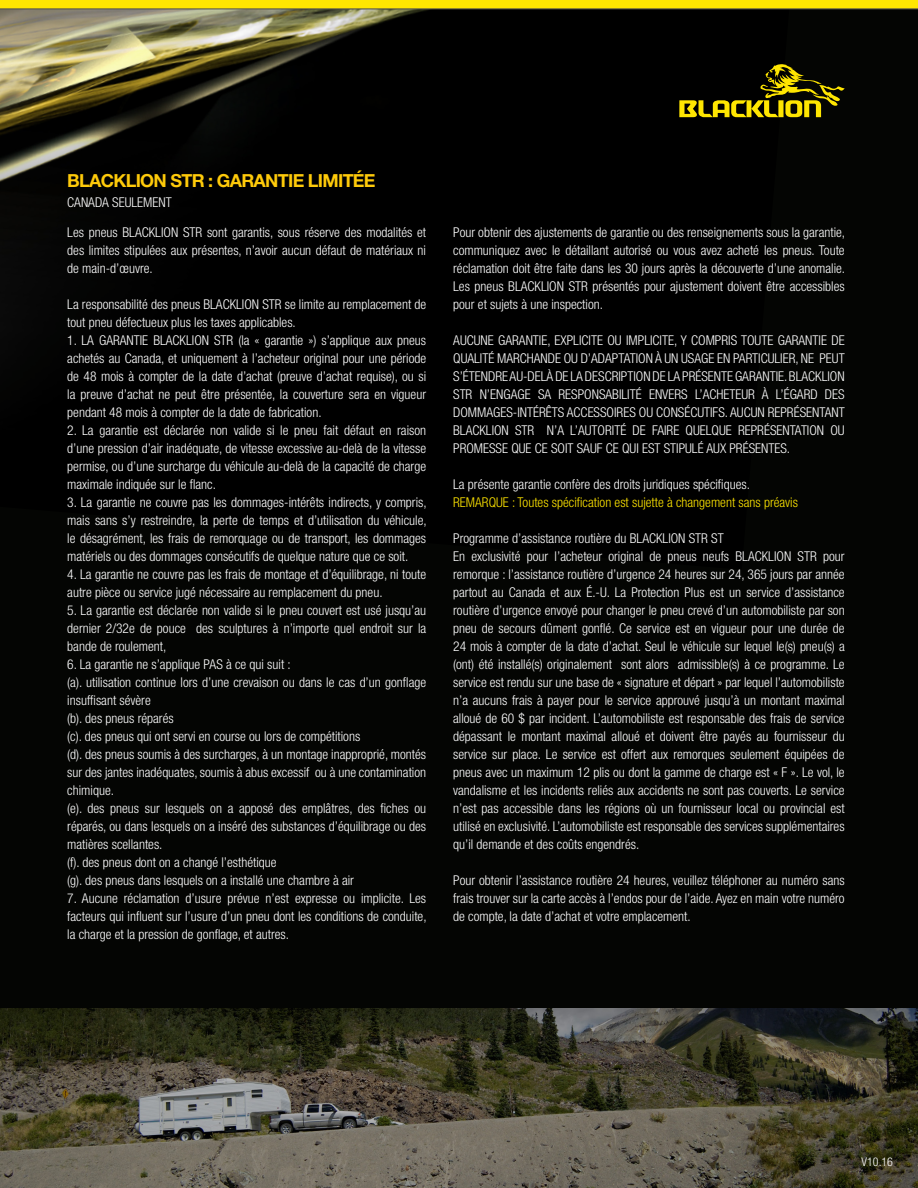
<style>
.page{position:relative;width:918px;height:1188px;background:#040503}
.page>*{position:absolute;margin:0;border:0;box-sizing:border-box;transform-origin:0 0}
.t1{font:700 18px "Helvetica Neue LT Std";letter-spacing:-.04em;color:#feca0a}
.t2{font:300 condensed 13.5px/18px "Helvetica Neue LT Std";color:#fff;text-align:justify}
.t3{font:300 condensed 13.5px "Helvetica Neue LT Std";color:#ffe601}
.t4{font:300 condensed 12px "Helvetica Neue LT Std";color:#fff}
</style>
<div class="page">
<img style="left:0;top:9px;width:791px;height:173px">
<img style="left:0;top:1008px;width:918px;height:180px">
<svg style="left:0;top:0;width:918px;height:9px;background:#f2db06"></svg>
<svg style="left:679px;top:64px;width:166px;height:53px"></svg>
<p class="t1" style="left:67px;top:169px;width:310px">BLACKLION STR : GARANTIE LIMITÉE</p>
<p class="t2" style="left:67px;top:193px;width:106px">CANADA SEULEMENT</p>
<p class="t2" style="left:67px;top:223px;width:360px">Les pneus BLACKLION STR sont garantis, sous réserve des modalités et des limites stipulées aux présentes, n’avoir aucun défaut de matériaux ni de main-d’œuvre.</p>
<p class="t2" style="left:67px;top:295px;width:360px">La responsabilité des pneus BLACKLION STR se limite au remplacement de tout pneu défectueux plus les taxes applicables.</p>
<p class="t2" style="left:67px;top:331px;width:360px">1. LA GARANTIE BLACKLION STR (la « garantie ») s’applique aux pneus achetés au Canada, et uniquement à l’acheteur original pour une période de 48 mois à compter de la date d’achat (preuve d’achat requise), ou si la preuve d’achat ne peut être présentée, la couverture sera en vigueur pendant 48 mois à compter de la date de fabrication.</p>
<p class="t2" style="left:67px;top:421px;width:360px">2. La garantie est déclarée non valide si le pneu fait défaut en raison d’une pression d’air inadéquate, de vitesse excessive au-delà de la vitesse permise, ou d’une surcharge du véhicule au-delà de la capacité de charge maximale indiquée sur le flanc.</p>
<p class="t2" style="left:67px;top:493px;width:361px">3. La garantie ne couvre pas les dommages-intérêts indirects, y compris, mais sans s’y restreindre, la perte de temps et d’utilisation du véhicule, le désagrément, les frais de remorquage ou de transport, les dommages matériels ou des dommages consécutifs de quelque nature que ce soit.</p>
<p class="t2" style="left:67px;top:565px;width:360px">4. La garantie ne couvre pas les frais de montage et d’équilibrage, ni toute autre pièce ou service jugé nécessaire au remplacement du pneu.</p>
<p class="t2" style="left:67px;top:601px;width:360px">5. La garantie est déclarée non valide si le pneu couvert est usé jusqu’au dernier 2/32e de pouce des sculptures à n’importe quel endroit sur la bande de roulement,</p>
<p class="t2" style="left:67px;top:655px;width:225px">6. La garantie ne s’applique PAS à ce qui suit :</p>
<p class="t2" style="left:67px;top:673px;width:360px">(a). utilisation continue lors d’une crevaison ou dans le cas d’un gonflage insuffisant sévère</p>
<p class="t2" style="left:67px;top:709px;width:108px">(b). des pneus réparés</p>
<p class="t2" style="left:67px;top:727px;width:294px">(c). des pneus qui ont servi en course ou lors de compétitions</p>
<p class="t2" style="left:67px;top:745px;width:360px">(d). des pneus soumis à des surcharges, à un montage inapproprié, montés sur des jantes inadéquates, soumis à abus excessif ou à une contamination chimique.</p>
<p class="t2" style="left:67px;top:799px;width:360px">(e). des pneus sur lesquels on a apposé des emplâtres, des fiches ou réparés, ou dans lesquels on a inséré des substances d’équilibrage ou des matières scellantes.</p>
<p class="t2" style="left:67px;top:853px;width:211px">(f). des pneus dont on a changé l’esthétique</p>
<p class="t2" style="left:67px;top:871px;width:288px">(g). des pneus dans lesquels on a installé une chambre à air</p>
<p class="t2" style="left:67px;top:889px;width:361px">7. Aucune réclamation d’usure prévue n’est expresse ou implicite. Les facteurs qui influent sur l’usure d’un pneu dont les conditions de conduite, la charge et la pression de gonflage, et autres.</p>
<p class="t2" style="left:453px;top:223px;width:394px">Pour obtenir des ajustements de garantie ou des renseignements sous la garantie, communiquez avec le détaillant autorisé ou vous avez acheté les pneus. Toute réclamation doit être faite dans les 30 jours après la découverte d’une anomalie.<br>Les pneus BLACKLION STR présentés pour ajustement doivent être accessibles pour et sujets à une inspection.</p>
<p class="t2" style="left:453px;top:331px;width:393px">AUCUNE GARANTIE, EXPLICITE OU IMPLICITE, Y COMPRIS TOUTE GARANTIE DE QUALITÉ MARCHANDE OU D’ADAPTATION À UN USAGE EN PARTICULIER, NE PEUT S’ÉTENDRE AU-DELÀ DE LA DESCRIPTION DE LA PRÉSENTE GARANTIE. BLACKLION STR N’ENGAGE SA RESPONSABILITÉ ENVERS L’ACHETEUR À L’ÉGARD DES DOMMAGES-INTÉRÊTS ACCESSOIRES OU CONSÉCUTIFS. AUCUN REPRÉSENTANT BLACKLION STR N’A L’AUTORITÉ DE FAIRE QUELQUE REPRÉSENTATION OU PROMESSE QUE CE SOIT SAUF CE QUI EST STIPULÉ AUX PRÉSENTES.</p>
<p class="t2" style="left:453px;top:475px;width:298px">La présente garantie confère des droits juridiques spécifiques.</p>
<p class="t3" style="left:453px;top:494px;width:346px">REMARQUE : Toutes spécification est sujette à changement sans préavis</p>
<p class="t2" style="left:453px;top:529px;width:272px">Programme d’assistance routière du BLACKLION STR ST</p>
<p class="t2" style="left:453px;top:547px;width:393px">En exclusivité pour l’acheteur original de pneus neufs BLACKLION STR pour remorque : l’assistance routière d’urgence 24 heures sur 24, 365 jours par année partout au Canada et aux É.-U. La Protection Plus est un service d’assistance routière d’urgence envoyé pour changer le pneu crevé d’un automobiliste par son pneu de secours dûment gonflé. Ce service est en vigueur pour une durée de 24 mois à compter de la date d’achat. Seul le véhicule sur lequel le(s) pneu(s) a (ont) été installé(s) originalement sont alors admissible(s) à ce programme. Le service est rendu sur une base de « signature et départ » par lequel l’automobiliste n’a aucuns frais à payer pour le service approuvé jusqu’à un montant maximal alloué de 60 $ par incident. L’automobiliste est responsable des frais de service dépassant le montant maximal alloué et doivent être payés au fournisseur du service sur place. Le service est offert aux remorques seulement équipées de pneus avec un maximum 12 plis ou dont la gamme de charge est « F ». Le vol, le vandalisme et les incidents reliés aux accidents ne sont pas couverts. Le service n’est pas accessible dans les régions où un fournisseur local ou provincial est utilisé en exclusivité. L’automobiliste est responsable des services supplémentaires qu’il demande et des coûts engendrés.</p>
<p class="t2" style="left:453px;top:871px;width:393px">Pour obtenir l’assistance routière 24 heures, veuillez téléphoner au numéro sans frais trouver sur la carte accès à l’endos pour de l’aide. Ayez en main votre numéro de compte, la date d’achat et votre emplacement.</p>
<p class="t4" style="left:862px;top:1155px;width:33px">V10.16</p>
</div>
